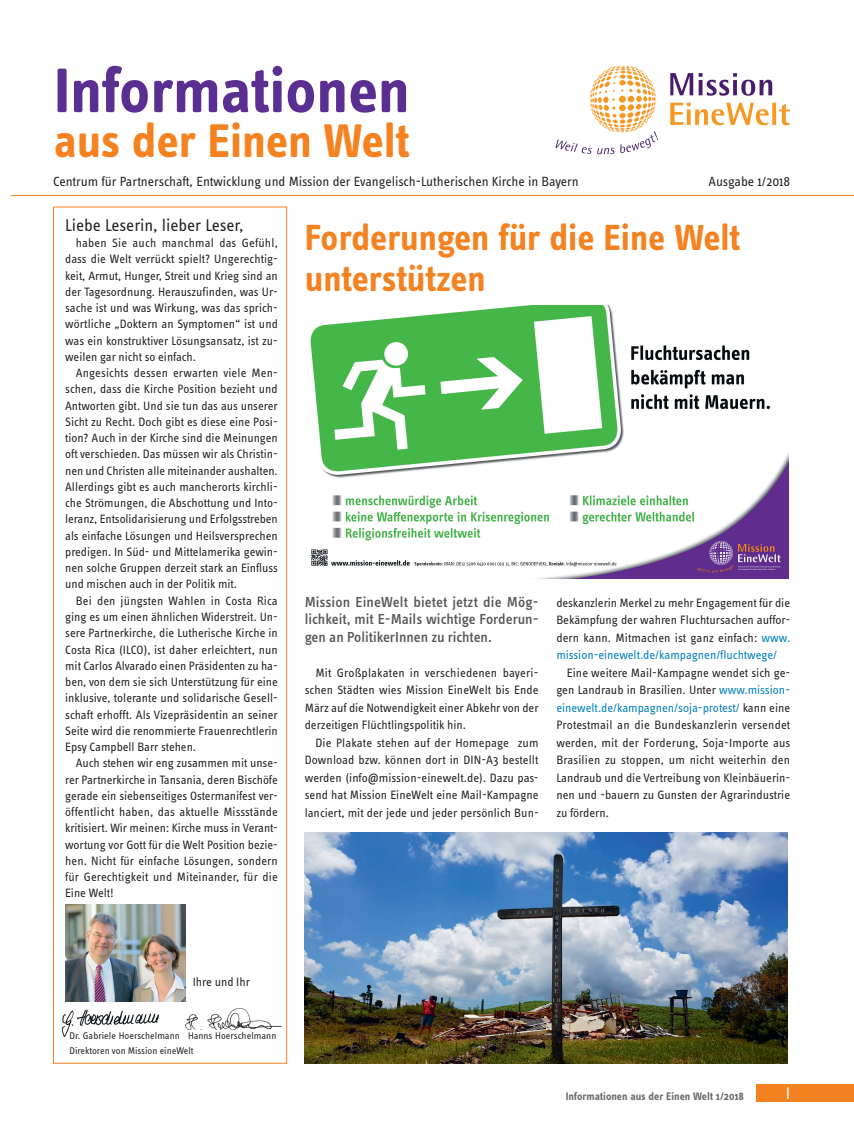
<style>
.page{position:relative;width:854px;height:1138px;background:#fff}
.page>*{position:absolute;margin:0;border:0;box-sizing:border-box;transform-origin:0 0}
.t1{font:700 65px "Info OT Text";letter-spacing:-.005em;color:#5b2e91}
.t2{font:700 48.75px "Info OT Text";letter-spacing:-.005em;color:#f58220}
.t3{font:700 37.5px/41.2px "Info OT Text";color:#f58220}
.t4{font:17.5px "Info OT Text";letter-spacing:-.005em;color:#231f20}
.t5{font:17.5px "Info OT Text";color:#fff}
.t6{font:500 15px/17.5px "Info OT Text";color:#57585a;text-align:justify}
.t7{font:13.75px "Info OT Text";letter-spacing:-.005em;color:#231f20}
.t8{font:12.5px/16.2px "Info OT Text";color:#231f20;text-align:justify}
.t9{font:700 11.25px "Info OT Text";color:#6c6d70}
.t10{font:10px/15px "Info OT Text";color:#231f20}
.s1{color:#007ebd}
</style>
<div class="page">
<div style="left:756px;top:1083px;width:98px;height:18px;background:#f58220"></div>
<div style="left:53px;top:207px;width:234px;height:856px;border:1px solid #f58220"></div>
<hr style="left:11px;top:195px;width:843px;height:1px;background:#f58220">
<img style="left:555px;top:65px;width:235px;height:90px">
<img style="left:66px;top:904px;width:120px;height:97px">
<img style="left:61px;top:1009px;width:98px;height:27px">
<img style="left:184px;top:1008px;width:98px;height:21px">
<img style="left:310px;top:305px;width:479px;height:273px">
<img style="left:305px;top:832px;width:483px;height:231px">
<h1 class="t1" style="left:54px;top:50px;width:358px">Informationen</h1>
<h2 class="t2" style="left:54px;top:111px;width:357px">aus der Einen Welt</h2>
<p class="t7" style="left:53px;top:173px;width:527px">Centrum für Partnerschaft, Entwicklung und Mission der Evangelisch-Lutherischen Kirche in Bayern</p>
<p class="t7" style="left:708px;top:173px;width:83px">Ausgabe 1/2018</p>
<h3 class="t4" style="left:65px;top:214px;width:180px">Liebe Leserin, lieber Leser,</h3>
<p class="t8" style="left:65px;top:234px;width:214px;text-indent:11px">haben Sie auch manchmal das Gefühl, dass die Welt verrückt spielt? Ungerechtig&shy;keit, Armut, Hunger, Streit und Krieg sind an der Tagesordnung. Herauszufinden, was Ur&shy;sache ist und was Wirkung, was das sprich&shy;wörtliche „Doktern an Symptomen“ ist und was ein konstruktiver Lösungsansatz, ist zu&shy;weilen gar nicht so einfach.</p>
<p class="t8" style="left:65px;top:364px;width:214px;text-indent:11px">Angesichts dessen erwarten viele Men&shy;schen, dass die Kirche Position bezieht und Antworten gibt. Und sie tun das aus unserer Sicht zu Recht. Doch gibt es diese eine Posi&shy;tion? Auch in der Kirche sind die Meinungen oft verschieden. Das müssen wir als Christin&shy;nen und Christen alle miteinander aushalten.<br>Allerdings gibt es auch mancherorts kirchli&shy;che Strömungen, die Abschottung und Into&shy;leranz, Entsolidarisierung und Erfolgsstreben als einfache Lösungen und Heilsversprechen predigen. In Süd- und Mittelamerika gewin&shy;nen solche Gruppen derzeit stark an Einfluss und mischen auch in der Politik mit.</p>
<p class="t8" style="left:65px;top:592px;width:214px;text-indent:11px">Bei den jüngsten Wahlen in Costa Rica ging es um einen ähnlichen Widerstreit. Un&shy;sere Partnerkirche, die Lutherische Kirche in Costa Rica (ILCO), ist daher erleichtert, nun mit Carlos Alvarado einen Präsidenten zu ha&shy;ben, von dem sie sich Unterstützung für eine inklusive, tolerante und solidarische Gesell&shy;schaft erhofft. Als Vizepräsidentin an seiner Seite wird die renommierte Frauenrechtlerin Epsy Campbell Barr stehen.</p>
<p class="t8" style="left:65px;top:754px;width:214px;text-indent:11px">Auch stehen wir eng zusammen mit unse&shy;rer Partnerkirche in Tansania, deren Bischöfe gerade ein siebenseitiges Ostermanifest ver&shy;öffentlicht haben, das aktuelle Missstände kritisiert. Wir meinen: Kirche muss in Verant&shy;wortung vor Gott für die Welt Position bezie&shy;hen. Nicht für einfache Lösungen, sondern für Gerechtigkeit und Miteinander, für die Eine Welt!</p>
<h3 class="t3" style="left:305px;top:216px;width:437px">Forderungen für die Eine Welt unterstützen</h3>
<p class="t6" style="left:305px;top:592px;width:235px">Mission EineWelt bietet jetzt die Mög&shy;lichkeit, mit E-Mails wichtige Forderun&shy;gen an PolitikerInnen zu richten.</p>
<p class="t8" style="left:305px;top:663px;width:235px;line-height:17.5px;text-indent:11px">Mit Großplakaten in verschiedenen bayeri&shy;schen Städten wies Mission EineWelt bis Ende März auf die Notwendigkeit einer Abkehr von der derzeitigen Flüchtlingspolitik hin.</p>
<p class="t8" style="left:305px;top:733px;width:236px;line-height:17.5px;text-indent:11px">Die Plakate stehen auf der Homepage zum Download bzw. können dort in DIN-A3 bestellt werden (info@mission-einewelt.de). Dazu pas&shy;send hat Mission EineWelt eine Mail-Kampagne lanciert, mit der jede und jeder persönlich Bun-</p>
<p class="t8" style="left:556px;top:593px;width:235px;line-height:17.5px">deskanzlerin Merkel zu mehr Engagement für die Bekämpfung der wahren Fluchtursachen auffor&shy;dern kann. Mitmachen ist ganz einfach: <span class="s1">www. mission-einewelt.de/kampagnen/fluchtwege/</span></p>
<p class="t8" style="left:556px;top:663px;width:235px;line-height:17.5px;text-indent:11px">Eine weitere Mail-Kampagne wendet sich ge&shy;gen Landraub in Brasilien. Unter <span class="s1">www.mission&shy;einewelt.de/kampagnen/soja-protest/</span> kann eine Protestmail an die Bundeskanzlerin versendet werden, mit der Forderung, Soja-Importe aus Brasilien zu stoppen, um nicht weiterhin den Landraub und die Vertreibung von Kleinbäuerin&shy;nen und -bauern zu Gunsten der Agrarindustrie zu fördern.</p>
<p class="t8" style="left:193px;top:973px;width:59px">Ihre und Ihr</p>
<p class="t10" style="left:69px;top:1027px;width:208px">Dr. Gabriele Hoerschelmann Hanns Hoerschelmann<br>Direktoren von Mission eineWelt</p>
<p class="t9" style="left:566px;top:1088px;width:180px">Informationen aus der Einen Welt 1/2018</p>
<h3 class="t5" style="left:786px;top:1081px;width:6px">I</h3>
</div>
